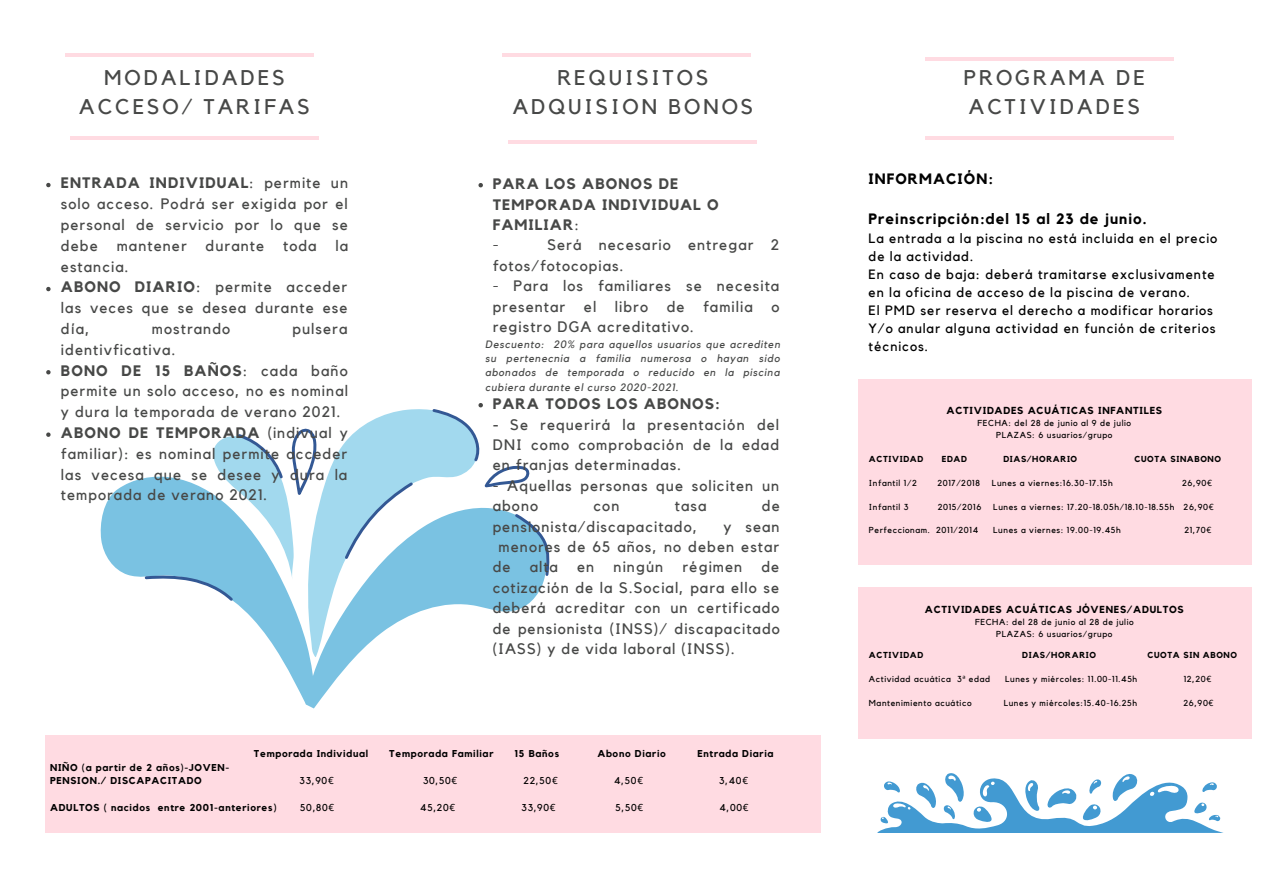
<style>
.page{position:relative;width:1263px;height:894px;background:#fff}
.page>*{position:absolute;margin:0;border:0;box-sizing:border-box;transform-origin:0 0}
.t1{font:21.15px/29.5px "Kollektif";letter-spacing:.14em;color:#474847;text-align:center}
.t2{font:15.15px/20.4px "Kollektif";letter-spacing:.07em;color:#474847;text-align:justify}
.t3{font:700 15.15px/20.4px "Kollektif";letter-spacing:.07em;color:#474847}
.t4{font:700 15px "Kollektif";letter-spacing:.07em;color:#000}
.t5{font:13.5px/18px "Kollektif";letter-spacing:.07em;color:#000}
.t6{font:italic 10.65px/14.2px "Kollektif";letter-spacing:.07em;color:#474847;text-align:justify}
.t7{font:700 10.2px "Kollektif";letter-spacing:.07em;color:#000}
.t8{font:700 9.9px "Kollektif";letter-spacing:.07em;color:#000}
.t9{font:9.9px "Kollektif";letter-spacing:.07em;color:#000}
.t10{font:8.7px "Kollektif";letter-spacing:.07em;color:#000}
.t11{font:700 8.7px "Kollektif";letter-spacing:.07em;color:#000}
.s1{font-weight:700}
.s2{font-weight:400}
.s3{font-family:"Noto Sans"}
</style>
<div class="page">
<svg style="left:100px;top:478px;width:204px;height:222px"></svg>
<svg style="left:304px;top:508px;width:241px;height:200px"></svg>
<svg style="left:308px;top:409px;width:180px;height:248px"></svg>
<svg style="left:342px;top:479px;width:73px;height:82px"></svg>
<svg style="left:143px;top:421px;width:176px;height:182px"></svg>
<svg style="left:513px;top:511px;width:37px;height:66px"></svg>
<hr style="left:70px;top:137px;width:249px;height:3px;background:#ffdbe2">
<hr style="left:66px;top:54px;width:248px;height:3px;background:#ffdbe2">
<hr style="left:926px;top:137px;width:248px;height:3px;background:#ffdbe2">
<hr style="left:926px;top:57px;width:248px;height:3px;background:#ffdbe2">
<hr style="left:508px;top:141px;width:249px;height:3px;background:#ffdbe2">
<hr style="left:502px;top:54px;width:248px;height:3px;background:#ffdbe2">
<div style="left:46px;top:734px;width:775px;height:98px;background:#ffdbe2"></div>
<svg style="left:478px;top:183px;width:5px;height:4px"></svg>
<svg style="left:430px;top:403px;width:100px;height:86px"></svg>
<div style="left:858px;top:379px;width:393px;height:185px;background:#ffdbe2"></div>
<div style="left:858px;top:587px;width:393px;height:151px;background:#ffdbe2"></div>
<svg style="left:46px;top:183px;width:5px;height:4px"></svg>
<svg style="left:46px;top:287px;width:5px;height:4px"></svg>
<svg style="left:46px;top:370px;width:5px;height:4px"></svg>
<svg style="left:46px;top:432px;width:5px;height:5px"></svg>
<svg style="left:878px;top:773px;width:343px;height:59px"></svg>
<p class="t1" style="left:79px;top:63px;width:232px">MODALIDADES<br>ACCESO/ TARIFAS</p>
<p class="t1" style="left:513px;top:63px;width:242px">REQUISITOS<br>ADQUISION BONOS</p>
<p class="t2" style="left:61px;top:173px;width:289px;line-height:20.9px"><span class="s1">ENTRADA INDIVIDUAL</span>: permite un solo acceso. Podrá ser exigida por el personal de servicio por lo que se debe</p>
<p class="t2" style="left:117px;top:236px;width:72px">mantener</p>
<p class="t2" style="left:206px;top:236px;width:60px">durante</p>
<p class="t2" style="left:283px;top:236px;width:35px">toda</p>
<p class="t2" style="left:336px;top:236px;width:14px">la</p>
<p class="t2" style="left:61px;top:256px;width:69px">estancia.</p>
<p class="t2" style="left:61px;top:277px;width:288px;line-height:20.9px"><span class="s1">ABONO DIARIO</span>: permite acceder las veces que se desea durante ese día,</p>
<p class="t2" style="left:152px;top:319px;width:80px">mostrando</p>
<p class="t2" style="left:293px;top:319px;width:56px">pulsera</p>
<p class="t2" style="left:61px;top:340px;width:116px">identivficativa.</p>
<p class="t2" style="left:61px;top:360px;width:288px;line-height:20.9px"><span class="s1">BONO DE 15 BAÑOS</span>: cada baño permite un solo acceso, no es nominal y dura la temporada de verano 2021.</p>
<p class="t2" style="left:61px;top:422px;width:289px;line-height:20.9px"><span class="s1">ABONO DE TEMPORADA</span> (indivual y familiar): es nominal permite acceder las vecesa que se desee y dura la temporada de verano 2021.</p>
<p class="t3" style="left:493px;top:174px;width:228px">PARA LOS ABONOS DE<br>TEMPORADA INDIVIDUAL O<br>FAMILIAR<span class="s2">:</span></p>
<p class="t2" style="left:493px;top:235px;width:288px;text-indent:55px">Será necesario entregar 2 fotos/fotocopias.</p>
<p class="t2" style="left:493px;top:276px;width:288px">- Para los familiares se necesita presentar el libro de familia o registro DGA acreditativo.</p>
<p class="t6" style="left:485px;top:337px;width:296px">Descuento: 20% para aquellos usuarios que acrediten su pertenecnia a familia numerosa o hayan sido abonados de temporada o reducido en la piscina cubiera durante el curso 2020-2021.</p>
<p class="t2" style="left:493px;top:414px;width:288px"><span class="s1">-</span> Se requerirá la presentación del DNI como comprobación de la edad en franjas determinadas.</p>
<p class="t2" style="left:493px;top:476px;width:288px">- Aquellas personas que soliciten un abono</p>
<p class="t2" style="left:493px;top:235px;width:7px">-</p>
<p class="t3" style="left:493px;top:394px;width:229px">PARA TODOS LOS ABONOS:</p>
<p class="t2" style="left:594px;top:496px;width:27px">con</p>
<p class="t2" style="left:675px;top:496px;width:33px">tasa</p>
<p class="t2" style="left:762px;top:496px;width:19px">de</p>
<p class="t2" style="left:493px;top:516px;width:206px">pensionista/discapacitado,</p>
<p class="t2" style="left:723px;top:516px;width:58px">y sean</p>
<p class="t2" style="left:499px;top:537px;width:282px">menores de 65 años, no deben estar</p>
<p class="t2" style="left:493px;top:557px;width:19px">de</p>
<p class="t2" style="left:530px;top:557px;width:30px">alta</p>
<p class="t2" style="left:577px;top:557px;width:19px">en</p>
<p class="t2" style="left:613px;top:557px;width:51px">ningún</p>
<p class="t2" style="left:682px;top:557px;width:61px">régimen</p>
<p class="t2" style="left:493px;top:557px;width:289px;text-indent:269px">de cotización de la S.Social, para ello se deberá acreditar con un certificado de pensionista (INSS)/ discapacitado (IASS) y de vida laboral (INSS).</p>
<p class="t8" style="left:254px;top:749px;width:116px">Temporada Individual</p>
<p class="t8" style="left:389px;top:749px;width:106px">Temporada Familiar</p>
<p class="t8" style="left:515px;top:749px;width:46px">15 Baños</p>
<p class="t8" style="left:597px;top:749px;width:70px">Abono Diario</p>
<p class="t8" style="left:697px;top:749px;width:78px">Entrada Diaria</p>
<p class="t8" style="left:50px;top:762px;width:181px">NIÑO (a partir de 2 años)-JOVEN-</p>
<p class="t8" style="left:50px;top:776px;width:153px">PENSION./ DISCAPACITADO</p>
<p class="t9" style="left:300px;top:776px;width:36px">33,90<span class="s3">€</span></p>
<p class="t9" style="left:423px;top:776px;width:36px">30,50<span class="s3">€</span></p>
<p class="t9" style="left:524px;top:776px;width:36px">22,50<span class="s3">€</span></p>
<p class="t9" style="left:614px;top:776px;width:30px">4,50<span class="s3">€</span></p>
<p class="t9" style="left:719px;top:776px;width:30px">3,40<span class="s3">€</span></p>
<p class="t8" style="left:50px;top:802px;width:228px">ADULTOS ( nacidos entre 2001-anteriores)</p>
<p class="t9" style="left:300px;top:802px;width:35px">50,80<span class="s3">€</span></p>
<p class="t9" style="left:420px;top:802px;width:36px">45,20<span class="s3">€</span></p>
<p class="t9" style="left:522px;top:802px;width:36px">33,90<span class="s3">€</span></p>
<p class="t9" style="left:615px;top:802px;width:29px">5,50<span class="s3">€</span></p>
<p class="t9" style="left:719px;top:802px;width:31px">4,00<span class="s3">€</span></p>
<p class="t1" style="left:964px;top:63px;width:183px;text-align:left">PROGRAMA DE<br>ACTIVIDADES</p>
<p class="t4" style="left:869px;top:172px;width:126px">INFORMACIÓN:</p>
<p class="t4" style="left:869px;top:212px;width:279px">Preinscripción:del 15 al 23 de junio.</p>
<p class="t5" style="left:869px;top:230px;width:350px">La entrada a la piscina no está incluida en el precio de la actividad.</p>
<p class="t5" style="left:869px;top:266px;width:348px">En caso de baja: deberá tramitarse exclusivamente en la oficina de acceso de la piscina de verano.</p>
<p class="t5" style="left:869px;top:302px;width:348px">El PMD ser reserva el derecho a modificar horarios<br>Y/o anular alguna actividad en función de criterios técnicos.</p>
<p class="t7" style="left:947px;top:405px;width:217px">ACTIVIDADES ACUÁTICAS INFANTILES</p>
<p class="t10" style="left:978px;top:419px;width:155px">FECHA: del 28 de junio al 9 de julio</p>
<p class="t10" style="left:996px;top:431px;width:118px">PLAZAS: 6 usuarios/grupo</p>
<p class="t11" style="left:869px;top:454px;width:56px">ACTIVIDAD</p>
<p class="t11" style="left:942px;top:454px;width:27px">EDAD</p>
<p class="t11" style="left:1003px;top:454px;width:75px">DIAS/HORARIO</p>
<p class="t11" style="left:1134px;top:454px;width:88px">CUOTA SINABONO</p>
<p class="t10" style="left:869px;top:478px;width:49px">Infantil 1/2</p>
<p class="t10" style="left:937px;top:478px;width:44px">2017/2018</p>
<p class="t10" style="left:992px;top:478px;width:122px">Lunes a viernes:16.30-17.15h</p>
<p class="t10" style="left:1182px;top:478px;width:32px">26,90<span class="s3">€</span></p>
<p class="t10" style="left:869px;top:502px;width:41px">Infantil 3</p>
<p class="t10" style="left:938px;top:502px;width:45px">2015/2016</p>
<p class="t10" style="left:993px;top:502px;width:222px">Lunes a viernes: 17.20-18.05h/18.10-18.55h 26,90<span class="s3">€</span></p>
<p class="t10" style="left:869px;top:526px;width:111px">Perfeccionam. 2011/2014</p>
<p class="t10" style="left:993px;top:526px;width:129px">Lunes a viernes: 19.00-19.45h</p>
<p class="t10" style="left:1184px;top:526px;width:29px">21,70<span class="s3">€</span></p>
<p class="t7" style="left:925px;top:604px;width:260px">ACTIVIDADES ACUÁTICAS JÓVENES/ADULTOS</p>
<p class="t10" style="left:975px;top:617px;width:160px">FECHA: del 28 de junio al 28 de julio</p>
<p class="t10" style="left:996px;top:629px;width:118px">PLAZAS: 6 usuarios/grupo</p>
<p class="t11" style="left:869px;top:650px;width:56px">ACTIVIDAD</p>
<p class="t11" style="left:1022px;top:650px;width:75px">DIAS/HORARIO</p>
<p class="t11" style="left:1147px;top:650px;width:91px">CUOTA SIN ABONO</p>
<p class="t10" style="left:869px;top:674px;width:123px">Actividad acuática 3<span class="s3">ª</span> edad</p>
<p class="t10" style="left:1005px;top:674px;width:134px">Lunes y miércoles: 11.00-11.45h</p>
<p class="t10" style="left:1184px;top:674px;width:29px">12,20<span class="s3">€</span></p>
<p class="t10" style="left:869px;top:698px;width:104px">Mantenimiento acuático</p>
<p class="t10" style="left:1004px;top:698px;width:135px">Lunes y miércoles:15.40-16.25h</p>
<p class="t10" style="left:1183px;top:698px;width:32px">26,90<span class="s3">€</span></p>
</div>
